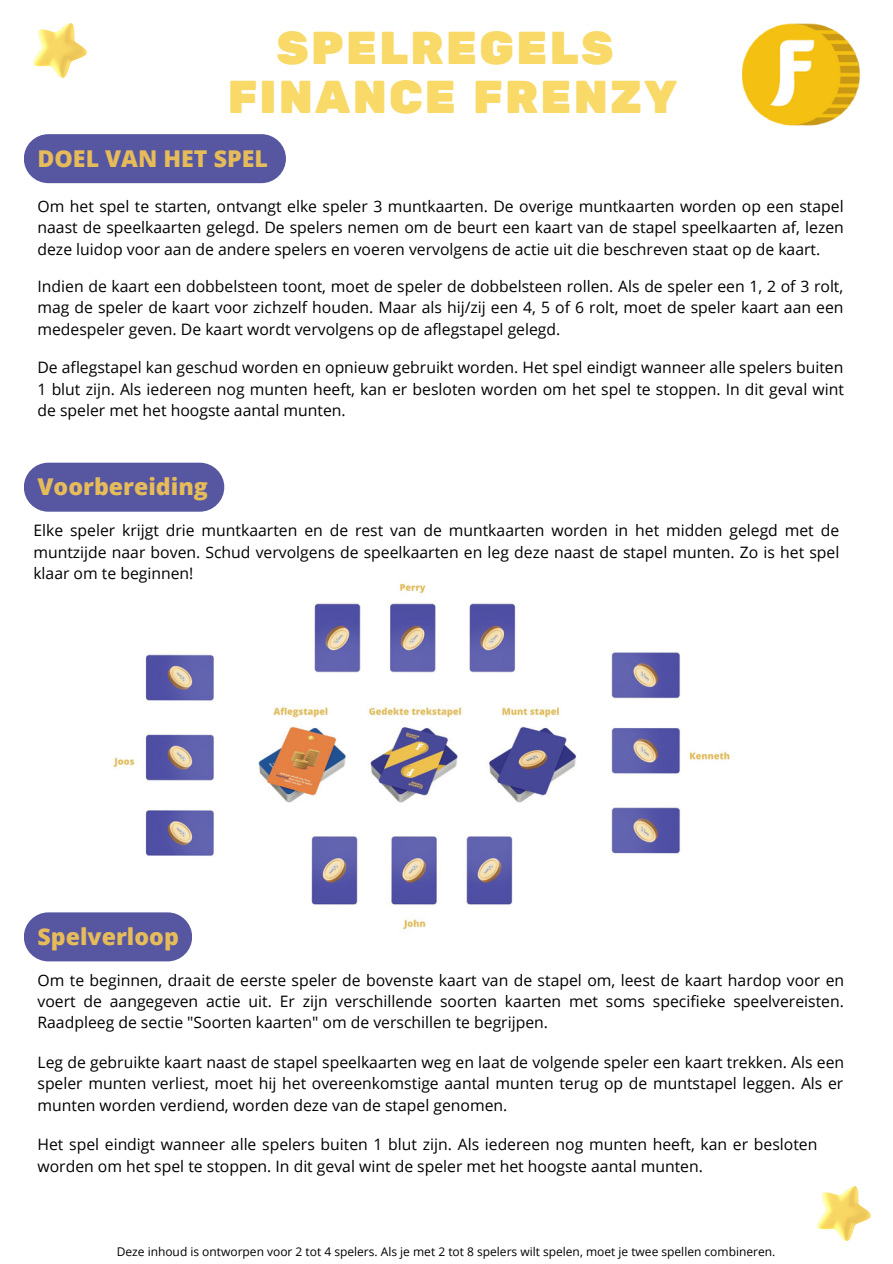
<style>
.page{position:relative;width:893px;height:1264px;background:#fff}
.page>*{position:absolute;margin:0;border:0;box-sizing:border-box;transform-origin:0 0}
.t1{font:45.9px "Rubik One";letter-spacing:.035em;color:#f9d967}
.t2{font:800 23.1px "Open Sans";color:#e6bb5a}
.t3{font:15.75px/21.3px "Open Sans";color:#000;text-align:justify}
.t4{font:12px "Open Sans";color:#000}
</style>
<div class="page">
<img style="left:817px;top:1186px;width:53px;height:53px">
<img style="left:113px;top:583px;width:617px;height:352px">
<div style="left:24px;top:134px;width:262px;height:49px;background:#5656a1;border-radius:24px"></div>
<div style="left:24px;top:462px;width:200px;height:49px;background:#5656a1;border-radius:24px"></div>
<div style="left:24px;top:912px;width:167px;height:49px;background:#5656a1;border-radius:24px"></div>
<img style="left:33px;top:23px;width:53px;height:54px">
<img style="left:742px;top:23px;width:117px;height:103px">
<p class="t1" style="left:276px;top:21px;width:339px">SPELREGELS</p>
<p class="t1" style="left:227px;top:70px;width:451px">FINANCE FRENZY</p>
<p class="t2" style="left:37px;top:142px;width:232px">DOEL VAN HET SPEL</p>
<p class="t3" style="left:37px;top:195px;width:807px">Om het spel te starten, ontvangt elke speler 3 muntkaarten. De overige muntkaarten worden op een stapel naast de speelkaarten gelegd. De spelers nemen om de beurt een kaart van de stapel speelkaarten af, lezen deze luidop voor aan de andere spelers en voeren vervolgens de actie uit die beschreven staat op de kaart.</p>
<p class="t3" style="left:37px;top:275px;width:807px">Indien de kaart een dobbelsteen toont, moet de speler de dobbelsteen rollen. Als de speler een 1, 2 of 3 rolt, mag de speler de kaart voor zichzelf houden. Maar als hij/zij een 4, 5 of 6 rolt, moet de speler kaart aan een medespeler geven. De kaart wordt vervolgens op de aflegstapel gelegd.</p>
<p class="t3" style="left:37px;top:356px;width:807px">De aflegstapel kan geschud worden en opnieuw gebruikt worden. Het spel eindigt wanneer alle spelers buiten 1 blut zijn. Als iedereen nog munten heeft, kan er besloten worden om het spel te stoppen. In dit geval wint de speler met het hoogste aantal munten.</p>
<p class="t2" style="left:37px;top:470px;width:172px">Voorbereiding</p>
<p class="t3" style="left:33px;top:519px;width:807px">Elke speler krijgt drie muntkaarten en de rest van de muntkaarten worden in het midden gelegd met de muntzijde naar boven. Schud vervolgens de speelkaarten en leg deze naast de stapel munten. Zo is het spel klaar om te beginnen!</p>
<p class="t2" style="left:37px;top:920px;width:143px">Spelverloop</p>
<p class="t3" style="left:37px;top:968px;width:808px">Om te beginnen, draait de eerste speler de bovenste kaart van de stapel om, leest de kaart hardop voor en voert de aangegeven actie uit. Er zijn verschillende soorten kaarten met soms specifieke speelvereisten.<br>Raadpleeg de sectie "Soorten kaarten" om de verschillen te begrijpen.</p>
<p class="t3" style="left:37px;top:1051px;width:808px">Leg de gebruikte kaart naast de stapel speelkaarten weg en laat de volgende speler een kaart trekken. Als een speler munten verliest, moet hij het overeenkomstige aantal munten terug op de muntstapel leggen. Als er munten worden verdiend, worden deze van de stapel genomen.</p>
<p class="t3" style="left:37px;top:1133px;width:781px">Het spel eindigt wanneer alle spelers buiten 1 blut zijn. Als iedereen nog munten heeft, kan er besloten worden om het spel te stoppen. In dit geval wint de speler met het hoogste aantal munten.</p>
<p class="t4" style="left:117px;top:1243px;width:660px">Deze inhoud is ontworpen voor 2 tot 4 spelers. Als je met 2 tot 8 spelers wilt spelen, moet je twee spellen combineren.</p>
</div>
